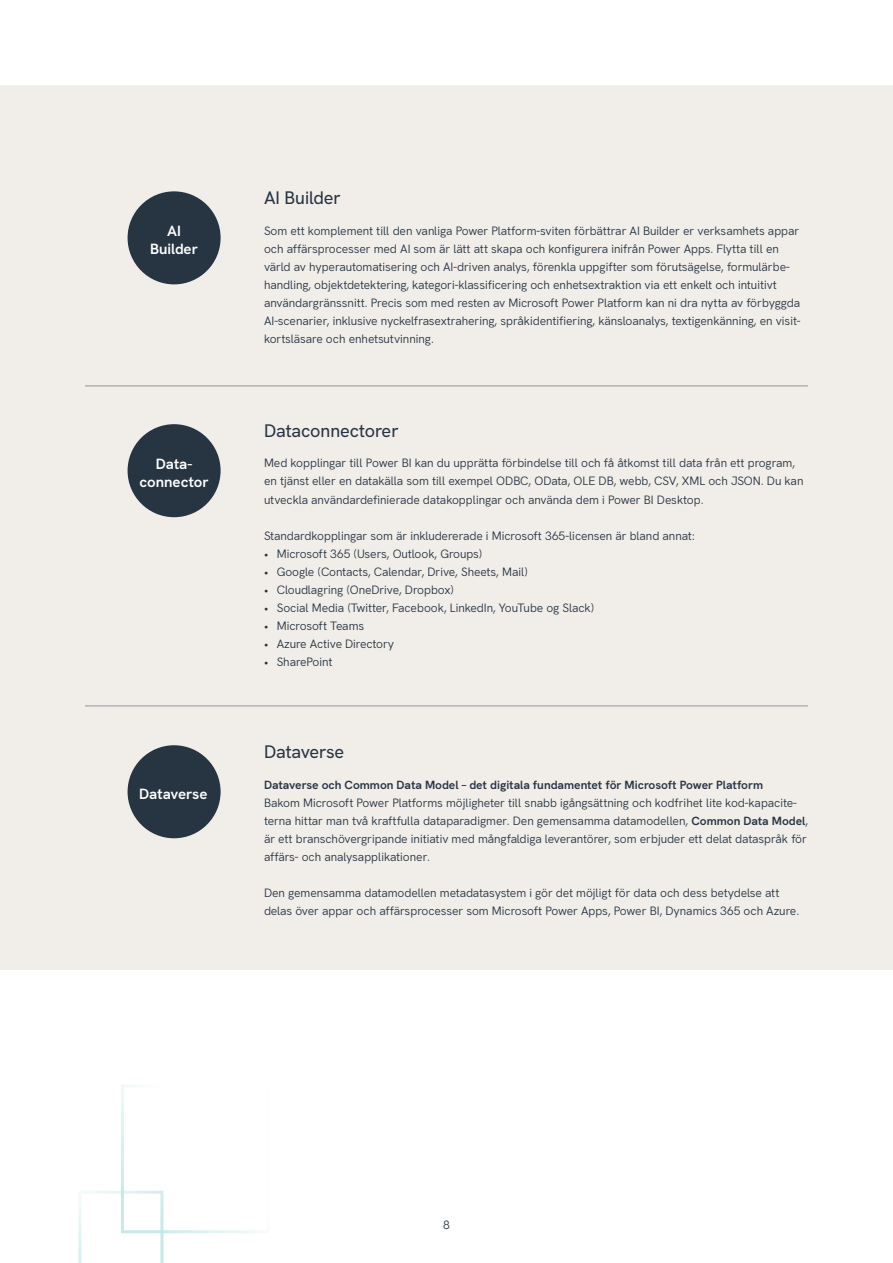
<style>
.page{position:relative;width:893px;height:1263px;background:#fff}
.page>*{position:absolute;margin:0;border:0;box-sizing:border-box;transform-origin:0 0}
.t1{font:500 18px "Hanken Grotesk";letter-spacing:-.01em;color:#273442}
.t2{font:700 15px/18px "Hanken Grotesk";letter-spacing:-.005em;color:#fff;text-align:center}
.t3{font:12px/18px "Hanken Grotesk";letter-spacing:-.005em;color:#273442}
.t4{font:700 12px "Hanken Grotesk";letter-spacing:-.005em;color:#273442}
.s1{font-weight:700}
</style>
<div class="page">
<div style="left:0;top:85px;width:893px;height:884px;background:#f1eeea"></div>
<hr style="left:85px;top:386px;width:723px;height:1px;background:#90939d">
<hr style="left:85px;top:706px;width:723px;height:1px;background:#90939d">
<div style="left:121px;top:1084px;width:149px;height:149px;border:3px solid #c2e6e6"></div>
<svg style="left:78px;top:1191px;width:85px;height:72px"></svg>
<div style="left:128px;top:191px;width:93px;height:93px;background:#273442;border-radius:50%"></div>
<div style="left:128px;top:424px;width:93px;height:93px;background:#273442;border-radius:50%"></div>
<div style="left:128px;top:745px;width:93px;height:93px;background:#273442;border-radius:50%"></div>
<p class="t2" style="left:150px;top:221px;width:49px">AI<br>Builder</p>
<p class="t2" style="left:139px;top:454px;width:71px">Data&shy;connector</p>
<p class="t2" style="left:139px;top:784px;width:70px">Dataverse</p>
<h1 class="t1" style="left:264px;top:184px;width:78px">AI Builder</h1>
<p class="t3" style="left:264px;top:220px;width:538px">Som ett komplement till den vanliga Power Platform-sviten förbättrar AI Builder er verksamhets appar och affärsprocesser med AI som är lätt att skapa och konfigurera inifrån Power Apps. Flytta till en värld av hyperautomatisering och AI-driven analys, förenkla uppgifter som förutsägelse, formulärbe&shy;handling, objektdetektering, kategori-klassificering och enhetsextraktion via ett enkelt och intuitivt användargränssnitt. Precis som med resten av Microsoft Power Platform kan ni dra nytta av förbyggda AI-scenarier, inklusive nyckelfrasextrahering, språkidentifiering, känsloanalys, textigenkänning, en visit&shy;kortsläsare och enhetsutvinning.</p>
<h1 class="t1" style="left:264px;top:416px;width:136px">Dataconnectorer</h1>
<p class="t3" style="left:264px;top:453px;width:541px">Med kopplingar till Power BI kan du upprätta förbindelse till och få åtkomst till data från ett program, en tjänst eller en datakälla som till exempel ODBC, OData, OLE DB, webb, CSV, XML och JSON. Du kan utveckla användardefinierade datakopplingar och använda dem i Power BI Desktop.</p>
<p class="t3" style="left:264px;top:525px;width:432px">Standardkopplingar som är inkludererade i Microsoft 365-licensen är bland annat:</p>
<p class="t3" style="left:264px;top:543px;width:220px">• Microsoft 365 (Users, Outlook, Groups)</p>
<p class="t3" style="left:264px;top:561px;width:265px">• Google (Contacts, Calendar, Drive, Sheets, Mail)</p>
<p class="t3" style="left:264px;top:579px;width:192px">• Cloudlagring (OneDrive, Dropbox)</p>
<p class="t3" style="left:264px;top:597px;width:332px">• Social Media (Twitter, Facebook, LinkedIn, YouTube og Slack)</p>
<p class="t3" style="left:264px;top:615px;width:102px">• Microsoft Teams</p>
<p class="t3" style="left:264px;top:633px;width:132px">• Azure Active Directory</p>
<p class="t3" style="left:264px;top:651px;width:70px">• SharePoint</p>
<h1 class="t1" style="left:264px;top:737px;width:82px">Dataverse</h1>
<p class="t4" style="left:264px;top:775px;width:501px">Dataverse och Common Data Model – det digitala fundamentet för Microsoft Power Platform</p>
<p class="t3" style="left:264px;top:792px;width:546px">Bakom Microsoft Power Platforms möjligheter till snabb igångsättning och kodfrihet lite kod-kapacite&shy;terna hittar man två kraftfulla dataparadigmer. Den gemensamma datamodellen, <span class="s1">Common Data Model</span>, är ett branschövergripande initiativ med mångfaldiga leverantörer, som erbjuder ett delat dataspråk för affärs- och analysapplikationer.</p>
<p class="t3" style="left:264px;top:882px;width:537px">Den gemensamma datamodellen metadatasystem i gör det möjligt för data och dess betydelse att delas över appar och affärsprocesser som Microsoft Power Apps, Power BI, Dynamics 365 och Azure.</p>
<p class="t3" style="left:443px;top:1214px;width:8px">8</p>
</div>
